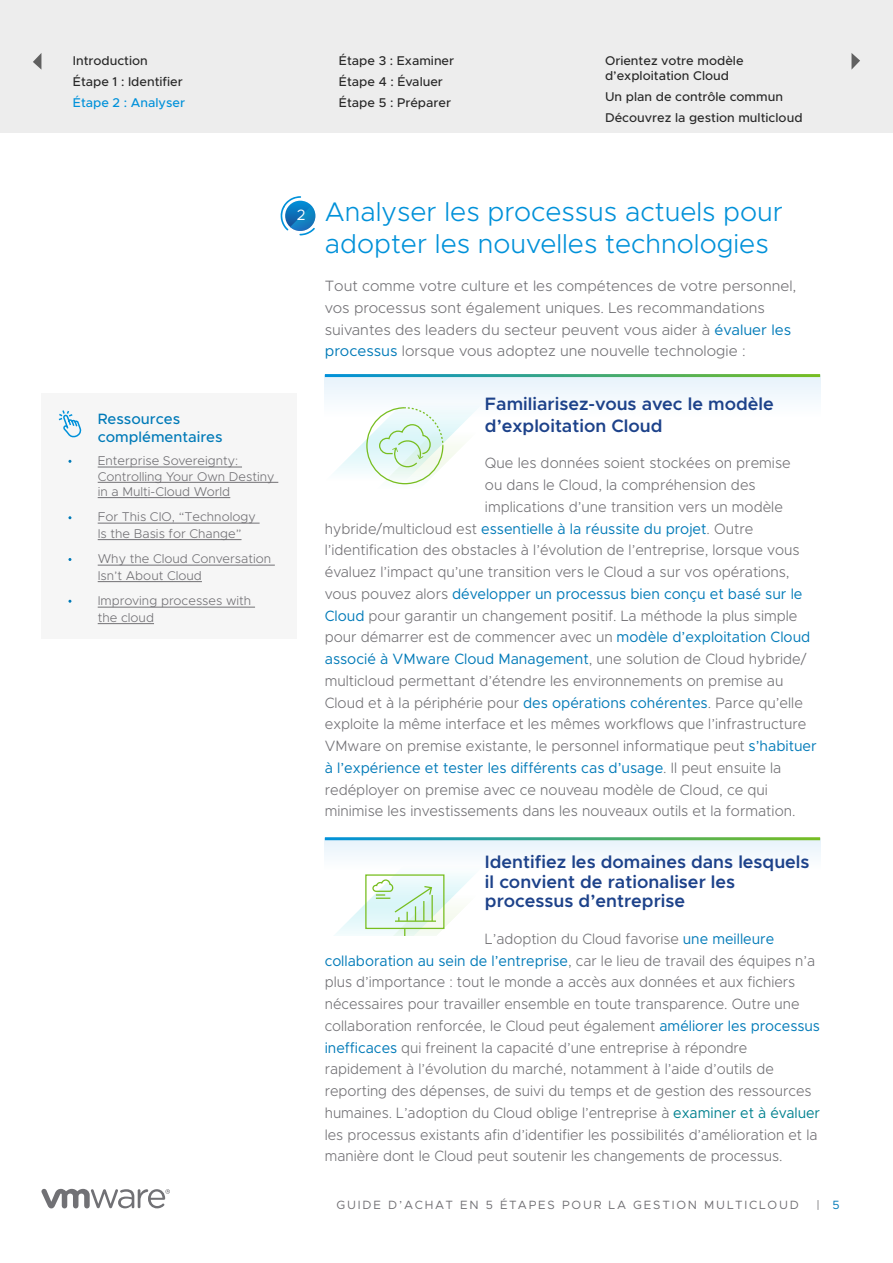
<style>
.page{position:relative;width:893px;height:1263px;background:#fff}
.page>*{position:absolute;margin:0;border:0;box-sizing:border-box;transform-origin:0 0}
.t1{font:300 27px/32.4px "Metropolis";color:#0091d9}
.t2{font:600 18px/19.5px "Metropolis";color:#1d428a}
.t3{font:300 15px "Metropolis";color:#717074;scale:.96 1}
.t4{font:300 15px/21.8px "Metropolis";color:#717074;scale:.95 1}
.t5{font:15px "Metropolis";color:#007ab8;scale:.96 1}
.t6{font:300 15px/21.8px "Metropolis";color:#717074}
.t7{font:500 15px/18px "Metropolis";color:#007ab8}
.t8{font:15px "Metropolis";color:#fff}
.t9{font:300 12.75px/16.5px "Metropolis";color:#717074}
.t10{font:500 12.75px/21px "Metropolis";color:#282828}
.t11{font:500 12.75px "Metropolis";color:#0091da}
.t12{font:12px "Metropolis";letter-spacing:.15em;color:#717074}
.s1{font-weight:400;color:#007ab8}
.s2{font-weight:300;color:#717074}
.s3{font-weight:400;color:#00818f}
.s4{color:#007ab8}
</style>
<div class="page">
<svg style="left:281px;top:196px;width:34px;height:39px"></svg>
<div style="left:41px;top:394px;width:256px;height:245px;background:#f6f6f6"></div>
<svg style="left:41px;top:1189px;width:129px;height:19px"></svg>
<div style="left:325px;top:838px;width:495px;height:32px;background:#f2f8fd"></div>
<hr style="left:325px;top:837px;width:495px;height:3px;background:#fff">
<svg style="left:325px;top:868px;width:160px;height:67px"></svg>
<hr style="left:98px;top:467px;width:144px;height:1px;background:#717074">
<hr style="left:98px;top:482px;width:180px;height:1px;background:#717074">
<hr style="left:98px;top:497px;width:132px;height:1px;background:#717074">
<hr style="left:98px;top:523px;width:162px;height:1px;background:#717074">
<hr style="left:98px;top:539px;width:144px;height:1px;background:#717074">
<hr style="left:98px;top:565px;width:177px;height:1px;background:#717074">
<hr style="left:98px;top:581px;width:104px;height:1px;background:#717074">
<hr style="left:98px;top:607px;width:157px;height:1px;background:#717074">
<hr style="left:98px;top:623px;width:56px;height:1px;background:#717074">
<svg style="left:58px;top:410px;width:24px;height:28px"></svg>
<div style="left:325px;top:376px;width:495px;height:41px;background:#f2f8fd"></div>
<hr style="left:325px;top:374px;width:495px;height:3px;background:#fff">
<svg style="left:325px;top:407px;width:160px;height:78px"></svg>
<div style="left:0;top:0;width:893px;height:133px;background:#ededed"></div>
<svg style="left:33px;top:53px;width:8px;height:16px"></svg>
<svg style="left:851px;top:53px;width:9px;height:17px"></svg>
<p class="t10" style="left:73px;top:50px;width:111px">Introduction<br>Étape 1 : Identifier</p>
<p class="t11" style="left:73px;top:94px;width:114px">Étape 2 : Analyser</p>
<p class="t10" style="left:339px;top:50px;width:117px">Étape 3 : Examiner<br>Étape 4 : Évaluer<br>Étape 5 : Préparer</p>
<p class="t10" style="left:605px;top:53px;width:140px;line-height:15px">Orientez votre modèle d’exploitation Cloud</p>
<p class="t10" style="left:605px;top:86px;width:199px">Un plan de contrôle commun<br>Découvrez la gestion multicloud</p>
<p class="t7" style="left:98px;top:410px;width:126px">Ressources complémentaires</p>
<p class="t9" style="left:98px;top:453px;width:178px;line-height:15.3px">Enterprise Sovereignty:<br>Controlling Your Own Destiny in a Multi-Cloud World</p>
<p class="t9" style="left:98px;top:509px;width:160px">For This CIO, “Technology<br>Is the Basis for Change”</p>
<p class="t9" style="left:98px;top:551px;width:175px">Why the Cloud Conversation<br>Isn’t About Cloud</p>
<p class="t9" style="left:98px;top:593px;width:155px">Improving processes with the cloud</p>
<p class="t8" style="left:297px;top:206px;width:10px">2</p>
<h1 class="t1" style="left:325px;top:195px;width:460px">Analyser les processus actuels pour adopter les nouvelles technologies</h1>
<p class="t6" style="left:325px;top:275px;width:473px">Tout comme votre culture et les compétences de votre personnel, vos processus sont également uniques. Les recommandations suivantes des leaders du secteur peuvent vous aider à <span class="s1">évaluer les processus</span> lorsque vous adoptez une nouvelle technologie :</p>
<p class="t2" style="left:485px;top:393px;width:290px;line-height:21.6px">Familiarisez-vous avec le modèle d’exploitation Cloud</p>
<p class="t3" style="left:485px;top:454px;width:320px">Que les données soient stockées on premise</p>
<p class="t3" style="left:485px;top:476px;width:283px">ou dans le Cloud, la compréhension des</p>
<p class="t3" style="left:485px;top:497px;width:312px">implications d’une transition vers un modèle</p>
<p class="t5" style="left:325px;top:519px;width:448px"><span class="s2">hybride/multicloud est</span> essentielle à la réussite du projet<span class="s2">. Outre</span></p>
<p class="t3" style="left:325px;top:541px;width:496px">l’identification des obstacles à l’évolution de l’entreprise, lorsque vous</p>
<p class="t3" style="left:325px;top:563px;width:486px">évaluez l’impact qu’une transition vers le Cloud a sur vos opérations,</p>
<p class="t5" style="left:325px;top:584px;width:499px"><span class="s2">vous pouvez alors</span> développer un processus bien conçu et basé sur le</p>
<p class="t3" style="left:325px;top:606px;width:494px"><span class="s1">Cloud</span> pour garantir un changement positif. La méthode la plus simple</p>
<p class="t3" style="left:325px;top:628px;width:507px">pour démarrer est de commencer avec un <span class="s1">modèle d’exploitation Cloud</span></p>
<p class="t5" style="left:325px;top:650px;width:503px">associé à VMware Cloud Management<span class="s2">, une solution de Cloud hybride/</span></p>
<p class="t3" style="left:325px;top:671px;width:479px">multicloud permettant d’étendre les environnements on premise au</p>
<p class="t3" style="left:325px;top:693px;width:500px">Cloud et à la périphérie pour <span class="s1">des opérations cohérentes</span>. Parce qu’elle</p>
<p class="t3" style="left:325px;top:715px;width:503px">exploite la même interface et les mêmes workflows que l’infrastructure</p>
<p class="t3" style="left:325px;top:737px;width:514px">VMware on premise existante, le personnel informatique peut <span class="s1">s’habituer</span></p>
<p class="t5" style="left:325px;top:758px;width:477px">à l’expérience et tester les différents cas d’usage<span class="s2">. Il peut ensuite la</span></p>
<p class="t3" style="left:325px;top:780px;width:463px">redéployer on premise avec ce nouveau modèle de Cloud, ce qui</p>
<p class="t3" style="left:325px;top:802px;width:492px">minimise les investissements dans les nouveaux outils et la formation.</p>
<p class="t2" style="left:485px;top:852px;width:326px">Identifiez les domaines dans lesquels il convient de rationaliser les processus d’entreprise</p>
<p class="t4" style="left:325px;top:928px;width:523px;text-indent:160px">L’adoption du Cloud favorise <span class="s1">une meilleure collaboration au sein de l’entreprise</span>, car le lieu de travail des équipes n’a plus d’importance : tout le monde a accès aux données et aux fichiers nécessaires pour travailler ensemble en toute transparence. Outre une collaboration renforcée, le Cloud peut également <span class="s1">améliorer les processus inefficaces</span> qui freinent la capacité d’une entreprise à répondre rapidement à l’évolution du marché, notamment à l’aide d’outils de reporting des dépenses, de suivi du temps et de gestion des ressources humaines. L’adoption du Cloud oblige l’entreprise à <span class="s3">examiner et à évaluer </span>les processus existants afin d’identifier les possibilités d’amélioration et la manière dont le Cloud peut soutenir les changements de processus.</p>
<p class="t12" style="left:336px;top:1197px;width:464px">GUIDE D’ACHAT EN 5 ÉTAPES POUR LA GESTION MULTICLOUD</p>
<p class="t12" style="left:817px;top:1197px;width:24px">| <span class="s4">5</span></p>
</div>
